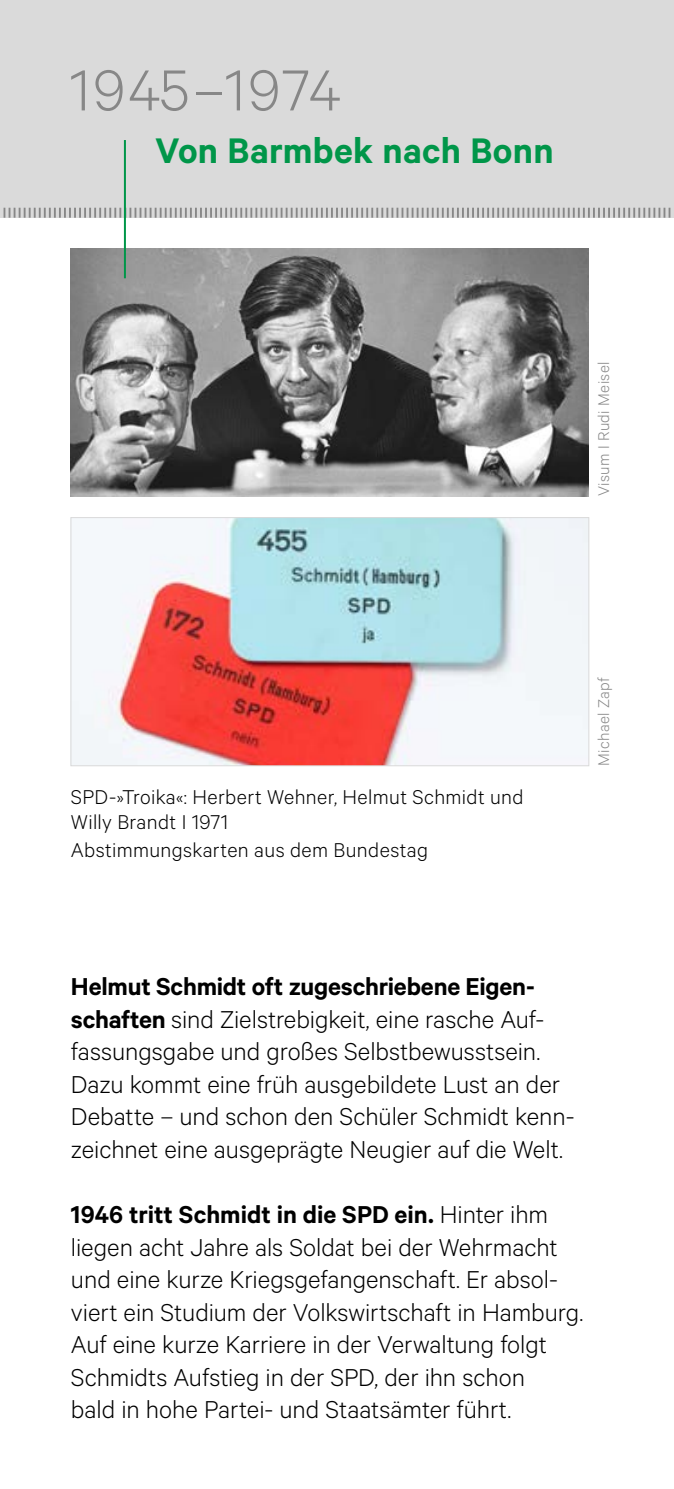
<style>
.page{position:relative;width:674px;height:1489px;background:#fff}
.page>*{position:absolute;margin:0;border:0;box-sizing:border-box;transform-origin:0 0}
.t1{font:300 65px "Calibre";letter-spacing:.03em;color:#878787}
.t2{font:600 40px "Calibre";letter-spacing:.01em;color:#009649}
.t3{font:300 27.5px/32.5px "Calibre";color:#000}
.t4{font:300 22.5px/25px "Calibre";letter-spacing:.015em;color:#000}
.t5{font:300 17.5px "Calibre";letter-spacing:.025em;color:#878787}
.s1{font-weight:600}
</style>
<div class="page">
<div style="left:0;top:0;width:673px;height:218px;background:#dadada"></div>
<img style="left:73px;top:519px;width:513px;height:245px">
<div style="left:71px;top:517px;width:517px;height:249px;border:1px solid #dadada"></div>
<img style="left:71px;top:248px;width:517px;height:248px">
<svg style="left:4px;top:208px;width:666px;height:10px"></svg>
<hr style="left:124px;top:140px;width:2px;height:138px;background:#009649">
<h2 class="t1" style="left:69px;top:52px;width:274px">1945–1974</h2>
<h2 class="t2" style="left:155px;top:127px;width:399px">Von Barmbek nach Bonn</h2>
<p class="t5" style="left:593px;top:496px;width:136px;rotate:-90deg">Visum I Rudi Meisel</p>
<p class="t4" style="left:71px;top:783px;width:454px">SPD-»Troika«: Herbert Wehner, Helmut Schmidt und<br>Willy Brandt I 1971</p>
<p class="t4" style="left:71px;top:836px;width:358px">Abstimmungskarten aus dem Bundestag</p>
<p class="t5" style="left:593px;top:766px;width:91px;rotate:-90deg">Michael Zapf</p>
<p class="t3" style="left:71px;top:969px;width:505px"><span class="s1">Helmut Schmidt oft zugeschriebene Eigen&shy;schaften</span> sind Zielstrebigkeit, eine rasche Auf&shy;fassungsgabe und großes Selbstbewusstsein.<br>Dazu kommt eine früh ausgebildete Lust an der Debatte – und schon den Schüler Schmidt kenn&shy;zeichnet eine ausgeprägte Neugier auf die Welt.</p>
<p class="t3" style="left:71px;top:1196px;width:513px"><span class="s1">1946 tritt Schmidt in die SPD ein.</span> Hinter ihm liegen acht Jahre als Soldat bei der Wehrmacht und eine kurze Kriegsgefangenschaft. Er absol&shy;viert ein Studium der Volkswirtschaft in Hamburg.<br>Auf eine kurze Karriere in der Verwaltung folgt Schmidts Aufstieg in der SPD, der ihn schon<br>bald in hohe Partei- und Staatsämter führt.</p>
</div>
